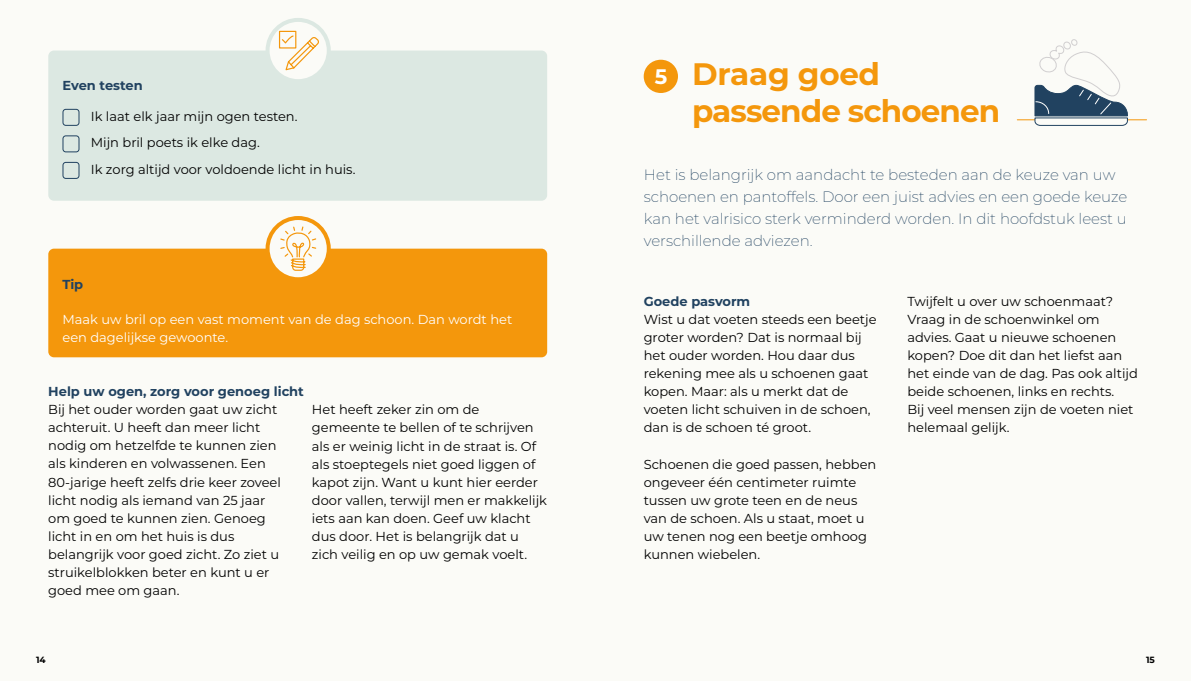
<style>
.page{position:relative;width:1191px;height:681px;background:#fff}
.page>*{position:absolute;margin:0;border:0;box-sizing:border-box;transform-origin:0 0}
.t1{font:700 31px/37.2px "Montserrat";letter-spacing:-.03em;color:#f4970c}
.t2{font:700 21px "Montserrat";color:#fff}
.t3{font:200 15px/22px "Montserrat";color:#214260}
.t4{font:13px/18px "Montserrat";color:#000}
.t5{font:13px/18px "Montserrat";color:#fff}
.t6{font:700 13px "Montserrat";color:#214260}
.t7{font:700 9px "Montserrat";color:#000}
</style>
<div class="page">
<div style="left:0;top:0;width:1191px;height:680px;background:#fbfbf7"></div>
<div style="left:48px;top:50px;width:499px;height:151px;background:#dce8e2;border-radius:6px"></div>
<div style="left:62px;top:109px;width:17px;height:17px;border:1px solid #214260;border-radius:3px"></div>
<div style="left:62px;top:135px;width:17px;height:17px;border:1px solid #214260;border-radius:3px"></div>
<div style="left:62px;top:162px;width:17px;height:17px;border:1px solid #214260;border-radius:3px"></div>
<div style="left:48px;top:248px;width:499px;height:109px;background:#f4970c;border-radius:6px"></div>
<svg style="left:267px;top:20px;width:62px;height:61px"></svg>
<div style="left:265px;top:18px;width:66px;height:65px;border:4px solid #dce8e2;border-radius:50%"></div>
<svg style="left:267px;top:218px;width:62px;height:61px"></svg>
<div style="left:265px;top:216px;width:66px;height:65px;border:4px solid #f4970c;border-radius:50%"></div>
<svg style="left:279px;top:225px;width:38px;height:46px"></svg>
<svg style="left:278px;top:30px;width:42px;height:41px"></svg>
<div style="left:643px;top:60px;width:35px;height:33px;background:#f4970c;border-radius:50%"></div>
<hr style="left:1017px;top:119px;width:129px;height:1px;background:#f4970c">
<svg style="left:1034px;top:39px;width:94px;height:87px"></svg>
<p class="t6" style="left:62px;top:76px;width:82px">Even testen</p>
<p class="t4" style="left:91px;top:102px;width:266px;line-height:26.5px">Ik laat elk jaar mijn ogen testen.<br>Mijn bril poets ik elke dag.<br>Ik zorg altijd voor voldoende licht in huis.</p>
<p class="t6" style="left:62px;top:275px;width:22px">Tip</p>
<p class="t5" style="left:62px;top:310px;width:451px">Maak uw bril op een vast moment van de dag schoon. Dan wordt het een dagelijkse gewoonte.</p>
<p class="t6" style="left:48px;top:382px;width:257px">Help uw ogen, zorg voor genoeg licht</p>
<p class="t4" style="left:48px;top:400px;width:234px">Bij het ouder worden gaat uw zicht achteruit. U heeft dan meer licht nodig om hetzelfde te kunnen zien als kinderen en volwassenen. Een<br>80-jarige heeft zelfs drie keer zoveel licht nodig als iemand van 25 jaar om goed te kunnen zien. Genoeg licht in en om het huis is dus belangrijk voor goed zicht. Zo ziet u struikelblokken beter en kunt u er goed mee om gaan.</p>
<p class="t4" style="left:312px;top:400px;width:237px">Het heeft zeker zin om de gemeente te bellen of te schrijven als er weinig licht in de straat is. Of als stoeptegels niet goed liggen of kapot zijn. Want u kunt hier eerder door vallen, terwijl men er makkelijk iets aan kan doen. Geef uw klacht dus door. Het is belangrijk dat u zich veilig en op uw gemak voelt.</p>
<h2 class="t2" style="left:654px;top:61px;width:14px">5</h2>
<h1 class="t1" style="left:692px;top:54px;width:309px">Draag goed passende schoenen</h1>
<p class="t3" style="left:644px;top:163px;width:485px">Het is belangrijk om aandacht te besteden aan de keuze van uw schoenen en pantoffels. Door een juist advies en een goede keuze kan het valrisico sterk verminderd worden. In dit hoofdstuk leest u verschillende adviezen.</p>
<p class="t6" style="left:643px;top:292px;width:108px">Goede pasvorm</p>
<p class="t4" style="left:643px;top:310px;width:234px">Wist u dat voeten steeds een beetje groter worden? Dat is normaal bij het ouder worden. Hou daar dus rekening mee als u schoenen gaat kopen. Maar: als u merkt dat de voeten licht schuiven in de schoen, dan is de schoen té groot.</p>
<p class="t4" style="left:643px;top:454px;width:234px">Schoenen die goed passen, hebben ongeveer één centimeter ruimte tussen uw grote teen en de neus van de schoen. Als u staat, moet u uw tenen nog een beetje omhoog kunnen wiebelen.</p>
<p class="t4" style="left:907px;top:292px;width:232px">Twijfelt u over uw schoenmaat?<br>Vraag in de schoenwinkel om advies. Gaat u nieuwe schoenen kopen? Doe dit dan het liefst aan het einde van de dag. Pas ook altijd beide schoenen, links en rechts.<br>Bij veel mensen zijn de voeten niet helemaal gelijk.</p>
<p class="t7" style="left:36px;top:653px;width:11px">14</p>
<p class="t7" style="left:1146px;top:653px;width:10px">15</p>
</div>
